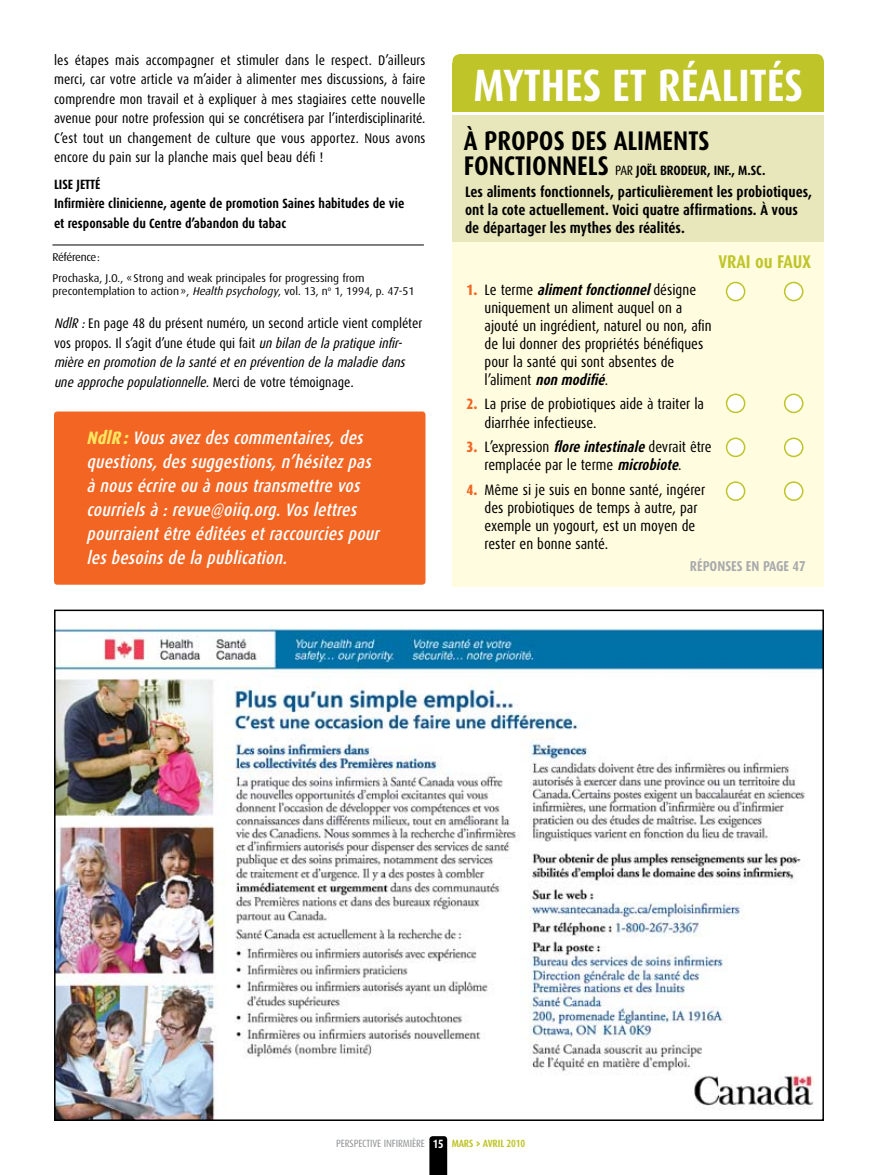
<style>
.page{position:relative;width:878px;height:1175px;background:#fff}
.page>*{position:absolute;margin:0;border:0;box-sizing:border-box;transform-origin:0 0}
.t1{font:700 45.3px "Dax Condensed";color:#fff}
.t2{font:700 27px/25.5px "Dax Condensed";color:#000}
.t3{font:700 18.45px "Dax Condensed";color:#bfc529}
.t4{font:italic 500 18px/24px "Dax Condensed";color:#fff}
.t5{font:15px/18px "Dax Condensed";color:#000}
.t6{font:700 15px/18px "Dax Condensed";color:#000}
.t7{font:700 14.25px "Dax Condensed";color:#a7a9ac}
.t8{font:13.95px/19.5px "Dax Condensed";letter-spacing:.01em;color:#000;text-align:justify}
.t9{font:italic 13.95px/19.5px "Dax Condensed";color:#000}
.t10{font:700 13.5px/19.5px "Dax Condensed";color:#000}
.t11{font:11.25px/20.2px "Dax";color:#000}
.t12{font:10.5px "Dax Condensed";letter-spacing:-.01em;color:#939598}
.s1{font-style:italic}
.s2{font-style:normal}
.s3{font-weight:800;color:#ffe560}
.s4{font-weight:400;font-size:13.5px}
.s5{font-size:13.5px}
.s6{font-weight:800;color:#f26522}
.s7{font-weight:700;font-style:italic}
.s8{font-weight:700;font-size:12px;color:#fff}
.s9{font-weight:700;color:#bfc529}
.s10{font-family:"Unit";font-weight:700;color:#bfc529}
</style>
<div class="page">
<svg style="left:429px;top:1136px;width:18px;height:38px"></svg>
<div style="left:452px;top:116px;width:371px;height:470px;background:#fffcdf"></div>
<div style="left:452px;top:54px;width:371px;height:56px;background:#bfc529;border-radius:8px"></div>
<div style="left:452px;top:64px;width:371px;height:48px;background:#bfc529"></div>
<div style="left:452px;top:115px;width:372px;height:127px;background:#e8e7bb"></div>
<div style="left:726px;top:282px;width:18px;height:18px;background:#fff;border-radius:50%"></div>
<div style="left:725px;top:282px;width:20px;height:19px;border:2px solid #bfc529;border-radius:50%"></div>
<div style="left:726px;top:394px;width:18px;height:18px;background:#fff;border-radius:50%"></div>
<div style="left:725px;top:393px;width:20px;height:20px;border:2px solid #bfc529;border-radius:50%"></div>
<div style="left:726px;top:438px;width:18px;height:18px;background:#fff;border-radius:50%"></div>
<div style="left:725px;top:437px;width:20px;height:20px;border:2px solid #bfc529;border-radius:50%"></div>
<div style="left:726px;top:482px;width:18px;height:18px;background:#fff;border-radius:50%"></div>
<div style="left:725px;top:481px;width:20px;height:20px;border:2px solid #bfc529;border-radius:50%"></div>
<div style="left:784px;top:282px;width:18px;height:18px;background:#fff;border-radius:50%"></div>
<div style="left:783px;top:282px;width:20px;height:19px;border:2px solid #bfc529;border-radius:50%"></div>
<div style="left:784px;top:394px;width:18px;height:18px;background:#fff;border-radius:50%"></div>
<div style="left:783px;top:393px;width:20px;height:20px;border:2px solid #bfc529;border-radius:50%"></div>
<div style="left:784px;top:438px;width:18px;height:18px;background:#fff;border-radius:50%"></div>
<div style="left:783px;top:437px;width:20px;height:20px;border:2px solid #bfc529;border-radius:50%"></div>
<div style="left:784px;top:482px;width:18px;height:18px;background:#fff;border-radius:50%"></div>
<div style="left:783px;top:481px;width:20px;height:20px;border:2px solid #bfc529;border-radius:50%"></div>
<div style="left:54px;top:411px;width:371px;height:173px;background:#f26522;border-radius:3px"></div>
<hr style="left:52px;top:245px;width:372px;height:1px;background:#000">
<img style="left:57px;top:626px;width:764px;height:491px">
<p class="t8" style="left:54px;top:50px;width:373px">les étapes mais accompagner et stimuler dans le respect. D’ailleurs merci, car votre article va m’aider à alimenter mes discussions, à faire comprendre mon travail et à expliquer à mes stagiaires cette nouvelle avenue pour notre profession qui se concrétisera par l’interdisciplinarité.<br>C’est tout un changement de culture que vous apportez. Nous avons encore du pain sur la planche mais quel beau défi !</p>
<p class="t10" style="left:54px;top:174px;width:352px">Lise Jetté<br>Infirmière clinicienne, agente de promotion Saines habitudes de vie et responsable du Centre d’abandon du tabac</p>
<p class="t11" style="left:52px;top:247px;width:313px">Référence :<br>Prochaska, J.O., « Strong and weak principales for progressing from</p>
<p class="t11" style="left:52px;top:281px;width:363px">precontemplation to action », <span class="s1">Healthpsychology</span>, vol. 13, n<sup>o</sup> 1, 1994, p. 47-51</p>
<p class="t9" style="left:54px;top:314px;width:370px">NdlR :<span class="s2">En page 48 du présent numéro, un second article vient compléter vos propos. I l s’agit d’une étude qui fait</span> un bilan de lapratique infir&shy;mière en promotion de lasanté eten prévention de lamaladie dans une approche populationnelle.<span class="s2">M e r c i d e v o t r e t é m o i g n a g e</span> .</p>
<p class="t4" style="left:86px;top:426px;width:298px"><span class="s3">NdlR :</span>Vousavezdescommentaires,des questions,dessuggestions,n’hésitezpas à nousécrire ou à noustransmettre vos courrielsà :revue@oiiq.org.Voslettres pourraientêtre éditéesetraccourciespour lesbesoinsde la publication.</p>
<h1 class="t1" style="left:473px;top:60px;width:331px">Mythes et réalités</h1>
<h2 class="t2" style="left:464px;top:128px;width:245px">À PROPOS DES ALIMENTS<br>FONCTIONNELS <span class="s4">Par</span> <span class="s5">Joël Brodeu</span></h2>
<p class="t10" style="left:700px;top:161px;width:67px">r, inf., M.Sc.</p>
<p class="t6" style="left:465px;top:183px;width:348px">Les aliments fonctionnels, particulièrement les probiotiques, ont la cote actuellement. Voici quatre affirmations. À vous de départager les mythes des réalités.</p>
<p class="t3" style="left:718px;top:251px;width:9px">VRAI</p>
<p class="t3" style="left:755px;top:251px;width:57px">ou FAUX</p>
<p class="t5" style="left:484px;top:281px;width:229px;text-indent:-18px"><span class="s6">1 .</span> L e t e r m e <span class="s7">alimentfonctionnel</span>d é s i g n e uniquement un aliment auquel on a ajouté un ingrédient, naturel ou non, afin de lui donner des propriétés bénéfiques pour la santé qui sont absentes de<br>l ’a l i m e n t <span class="s7">non modifié</span>.</p>
<p class="t5" style="left:484px;top:395px;width:221px;text-indent:-18px"><span class="s6">2.</span> La prise de probiotiques aide à traiter la diarrhée infectieuse.</p>
<p class="t5" style="left:484px;top:438px;width:229px;text-indent:-18px"><span class="s6">3.</span> L’expression <span class="s7">flore intestinale</span> devrait être remplacée par le terme <span class="s7">microbiote</span>.</p>
<p class="t5" style="left:484px;top:481px;width:222px;text-indent:-18px"><span class="s6">4.</span> Même si je suis en bonne santé, ingérer des probiotiques de temps à autre, par exemple un yogourt, est un moyen de rester en bonne santé.</p>
<p class="t7" style="left:689px;top:558px;width:117px">Réponses en page 47</p>
<p class="t12" style="left:336px;top:1138px;width:191px">perspective infirmière <span class="s8">15</span> <span class="s9">mars</span> <span class="s10">&gt;</span> <span class="s9">avril 2010</span></p>
</div>
